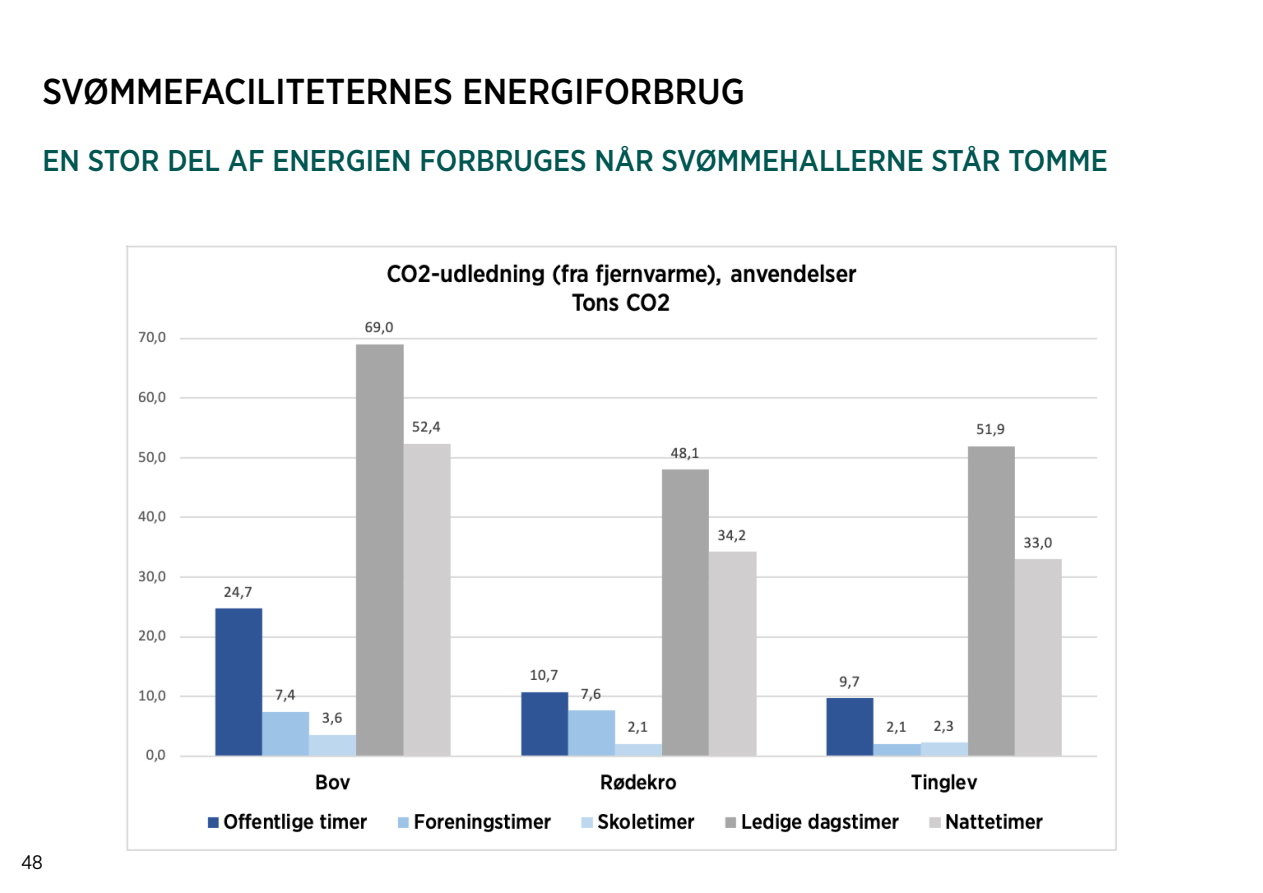
<style>
.page{position:relative;width:1263px;height:893px;background:#fff}
.page>*{position:absolute;margin:0;border:0;box-sizing:border-box;transform-origin:0 0}
.t1{font:500 36px "Gotham Narrow";color:#000}
.t2{font:500 30px "Gotham Narrow";color:#005651}
.t3{font:19.5px "Gotham Narrow";color:#000}
</style>
<div class="page">
<img style="left:126px;top:245px;width:990px;height:605px">
<p class="t1" style="left:43px;top:69px;width:704px">SVØMMEFACILITETERNES ENERGIFORBRUG</p>
<p class="t2" style="left:43px;top:142px;width:1067px">EN STOR DEL AF ENERGIEN FORBRUGES NÅR SVØMMEHALLERNE STÅR TOMME</p>
<p class="t3" style="left:21px;top:850px;width:23px">48</p>
</div>
